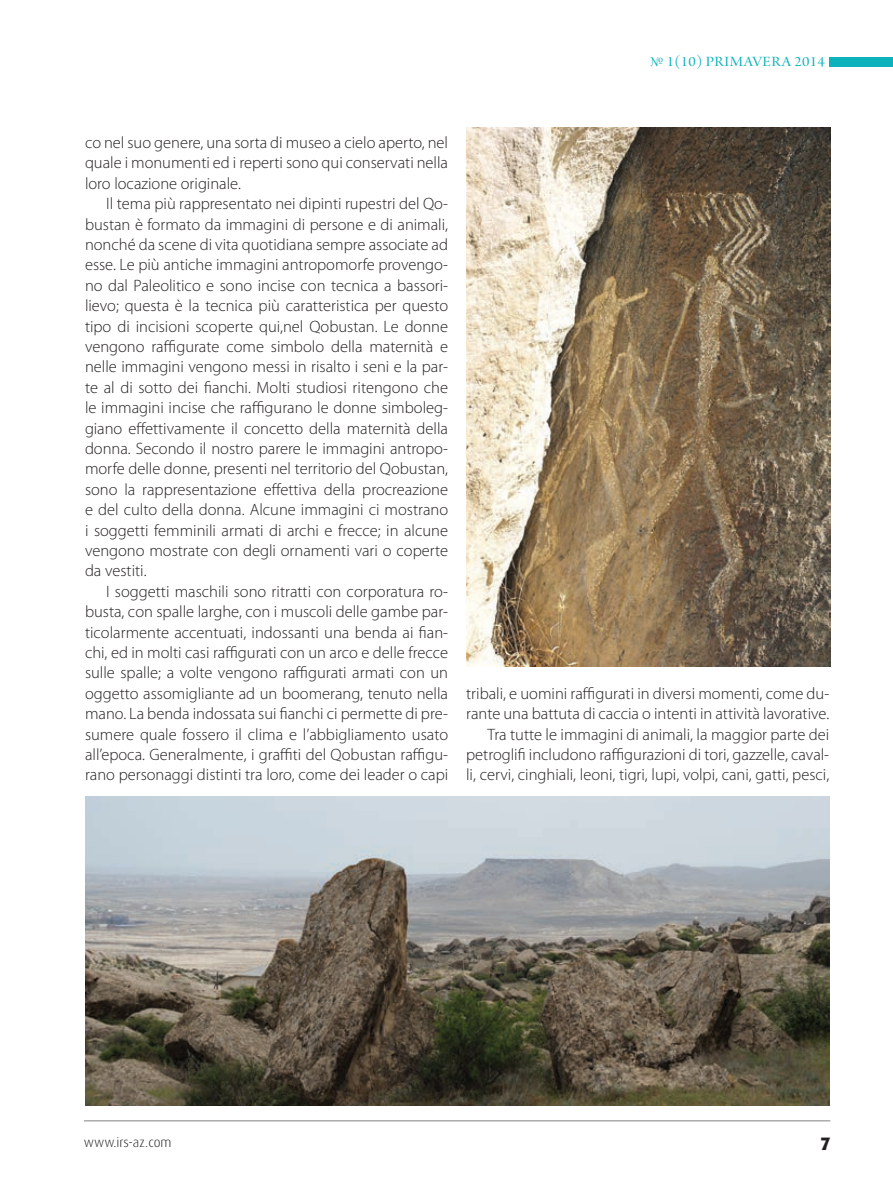
<style>
.page{position:relative;width:893px;height:1191px;background:#fff}
.page>*{position:absolute;margin:0;border:0;box-sizing:border-box;transform-origin:0 0}
.t1{font:800 18px "Dax Pro";color:#231f20}
.t2{font:300 16.5px/20.4px "Myriad Pro";color:#231f20;text-align:justify}
.t3{font:15px "Arno Pro Display";letter-spacing:.03em;color:#0eb2bc;scale:1.1 1}
.t4{font:300 13.5px "Dax Pro";color:#231f20}
</style>
<div class="page">
<hr style="left:84px;top:1120px;width:746px;height:1px;background:#808285">
<img style="left:466px;top:128px;width:364px;height:539px">
<img style="left:85px;top:796px;width:744px;height:309px">
<div style="left:829px;top:57px;width:64px;height:9px;background:#0eb2bc"></div>
<p class="t3" style="left:650px;top:52px;width:160px">№ 1(10) PRIMAVERA 2014</p>
<p class="t2" style="left:85px;top:133px;width:365px">co nel suo genere, una sorta di museo a cielo aperto, nel quale i monumenti ed i reperti sono qui conservati nella loro locazione originale.</p>
<p class="t2" style="left:85px;top:195px;width:365px;text-indent:21px">Il tema più rappresentato nei dipinti rupestri del Qo&shy;bus tan è formato da immagini di persone e di animali, nonché da scene di vita quotidiana sempre associate ad esse. Le più antiche immagini antropomorfe provengo&shy;no dal Paleolitico e sono incise con tecnica a bassori&shy;lievo; questa è la tecnica più caratteristica per questo tipo di incisioni scoperte qui,nel Qobustan. Le donne vengono raffigurate come simbolo della maternità e nelle im magini vengono messi in risalto i seni e la par&shy;te al di sotto dei fianchi. Molti studiosi ritengono che le immagini incise che raffigurano le don ne simboleg&shy;giano effettivamente il concetto della maternità della donna. Secondo il nost ro parere le immagini antropo&shy;morfe delle donne, presenti n el territorio del Qobustan, sono la rappresentazione effettiva della procreazione e del culto della donna. Alcune immagini ci mostrano i soggetti femminili armati di archi e frecce ; in alcune vengono mostrate con degli ornamenti vari o coperte da vestiti.</p>
<p class="t2" style="left:85px;top:582px;width:365px;text-indent:21px">I soggetti maschili sono ritratti con corporatura ro&shy;busta, con spalle la rghe, con i muscoli delle gambe par&shy;ticolarmente accentuati, indossanti una benda ai fian&shy;chi, ed in molti casi raffigurati con un arco e delle frecce sulle spalle; a volte vengono raffigurati armati con un oggetto assomigliante ad un boomerang, tenuto nella mano. La benda indossata sui fianchi ci permette di pre&shy;sumere quale fossero il clima e l’abbigliamento usato all’epoca. Generalmente, i graffiti del Qobustan raffigu&shy;rano personaggi distinti tra loro, come dei leader o capi</p>
<p class="t2" style="left:466px;top:684px;width:365px;text-align:right">tribali, e uomini raffigurati in diversi momenti, come du&shy;rante una battuta di caccia o intenti in attività lavorative.<br>Tra tutte le immagini di animali, la maggior parte dei petroglifi includon o raffigurazioni di tori, gazzelle, caval&shy;li, cervi, cinghiali, leoni, tigri, lupi, volpi, cani, gatti, pesci,</p>
<p class="t4" style="left:84px;top:1135px;width:89px">www.irs-az.com</p>
<p class="t1" style="left:821px;top:1135px;width:11px">7</p>
</div>
